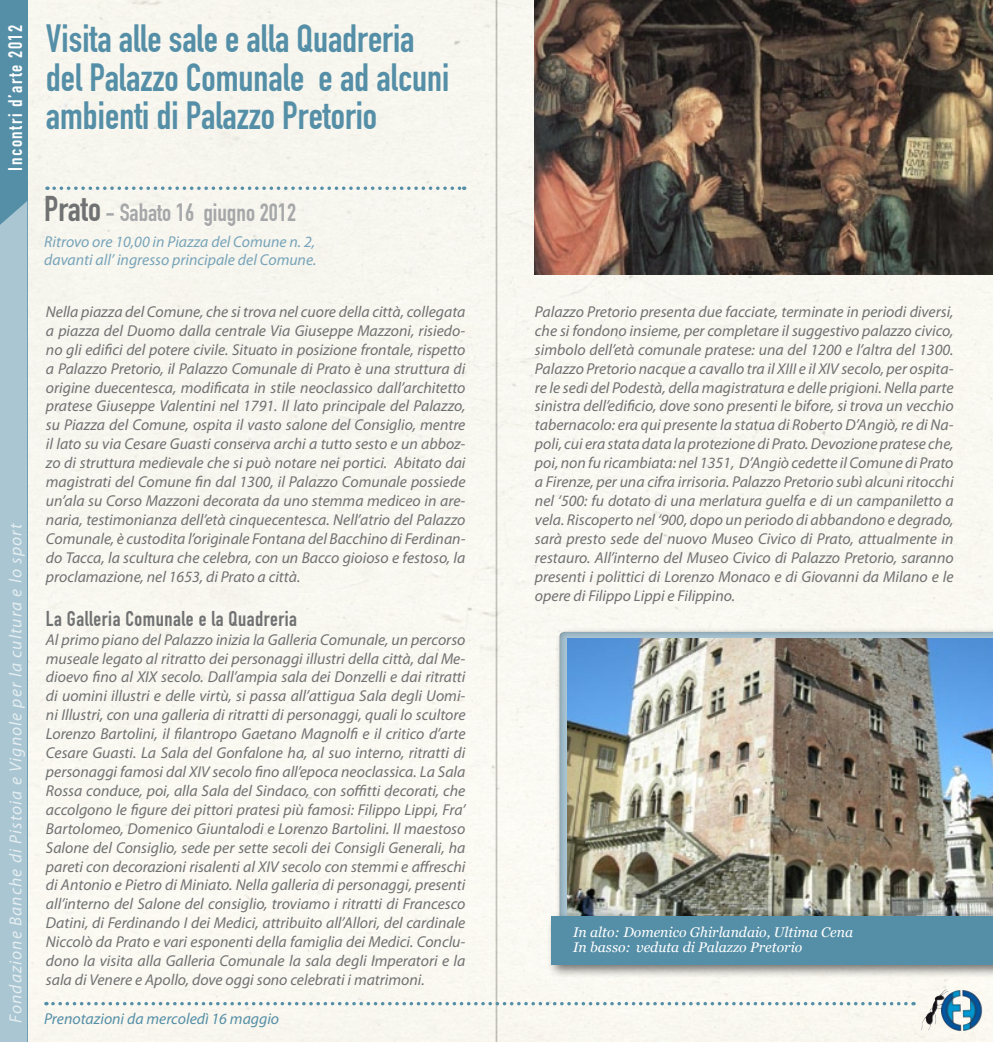
<style>
.page{position:relative;width:993px;height:1042px;background:#fff}
.page>*{position:absolute;margin:0;border:0;box-sizing:border-box;transform-origin:0 0}
.t1{font:38.5px/38.5px "DIN Engschrift";color:#558fa7}
.t2{font:24.5px "DIN Engschrift";color:#a6a7a9}
.t3{font:21px "DIN Engschrift";letter-spacing:.025em;color:#707172}
.t4{font:19.25px "DIN Engschrift";letter-spacing:.08em;color:#fff}
.t5{font:italic 17.5px "Myriad Pro";letter-spacing:.06em;color:#fff}
.t6{font:italic 15.75px/18.9px "Myriad Pro";color:#707172;text-align:justify}
.t7{font:italic 15.75px/18.9px "Myriad Pro";color:#77a4b9}
.t8{font:italic 15.75px "Myriad Pro";color:#558fa7}
.t9{font:italic 14px/15.8px "Georgia";color:#fff}
.s1{font-size:35px;color:#707172}
</style>
<div class="page">
<div style="left:28px;top:0;width:964px;height:1042px;background:#f8f7f0"></div>
<div style="left:0;top:0;width:28px;height:1042px;background:#558fa7"></div>
<svg style="left:54px;top:186px;width:410px;height:4px"></svg>
<img style="left:535px;top:0;width:457px;height:274px">
<div style="left:556px;top:629px;width:436px;height:301px;background:#000;opacity:.39"></div>
<svg style="left:53px;top:1002px;width:860px;height:3px"></svg>
<svg style="left:934px;top:989px;width:12px;height:11px"></svg>
<div style="left:0;top:201px;width:27px;height:841px;background:#a9c6d2"></div>
<img style="left:567px;top:638px;width:425px;height:274px">
<div style="left:546px;top:912px;width:446px;height:67px;background:#000;opacity:.56"></div>
<div style="left:551px;top:916px;width:441px;height:48px;background:#558fa7"></div>
<p class="t4" style="left:4px;top:170px;width:147px;rotate:-90deg">Incontri d’arte 2012</p>
<p class="t5" style="left:5px;top:1023px;width:501px;rotate:-90deg">Fondazione Banche di Pistoia e Vignole per la cultura e lo sport</p>
<h1 class="t1" style="left:46px;top:20px;width:405px">Visita alle sale e alla Quadreria del Palazzo Comunale e ad alcuni ambienti di Palazzo Pretorio</h1>
<h2 class="t2" style="left:44px;top:198px;width:253px"><span class="s1">Prato</span> - Sabato 16 giugno 2012</h2>
<p class="t7" style="left:44px;top:231px;width:273px">Ritrovo ore 10,00 in Piazza del Comune n. 2, davanti all’ ingresso principale del Comune.</p>
<p class="t6" style="left:46px;top:302px;width:421px">Nella piazza del Comune, che si trova nel cuore della città, collegata a piazza del Duomo dalla centrale Via Giuseppe Mazzoni, risiedo&shy;no gli edifici del potere civile. Situato in posizione frontale, rispetto a Palazzo Pretorio, il Palazzo Comunale di Prato è una struttura di origine duecentesca, modificata in stile neoclassico dall’architetto pratese Giuseppe Valentini nel 1791. Il lato principale del Palazzo, su Piazza del Comune, ospita il vasto salone del Consiglio, mentre il lato su via Cesare Guasti conserva archi a tutto sesto e un abboz&shy;zo di struttura medievale che si può notare nei portici. Abitato dai magistrati del Comune fin dal 1300, il Palazzo Comunale possiede un’ala su Corso Mazzoni decorata da uno stemma mediceo in are&shy;naria, testimonianza dell’età cinquecentesca. Nell’atrio del Palazzo Comunale, è custodita l’originale Fontana del Bacchino di Ferdinan&shy;do Tacca, la scultura che celebra, con un Bacco gioioso e festoso, la proclamazione, nel 1653, di Prato a città.</p>
<h3 class="t3" style="left:46px;top:606px;width:252px">La Galleria Comunale e la Quadreria</h3>
<p class="t6" style="left:46px;top:630px;width:421px">Al primo piano del Palazzo inizia la Galleria Comunale, un percorso museale legato al ritratto dei personaggi illustri della città, dal Me&shy;dioevo fino al XIX secolo. Dall’ampia sala dei Donzelli e dai ritratti di uomini illustri e delle virtù, si passa all’attigua Sala degli Uomi&shy;ni Illustri, con una galleria di ritratti di personaggi, quali lo scultore Lorenzo Bartolini, il filantropo Gaetano Magnolfi e il critico d’arte Cesare Guasti. La Sala del Gonfalone ha, al suo interno, ritratti di personaggi famosi dal XIV secolo fino all’epoca neoclassica. La Sala Rossa conduce, poi, alla Sala del Sindaco, con soffitti decorati, che accolgono le figure dei pittori pratesi più famosi: Filippo Lippi, Fra’ Bartolomeo, Domenico Giuntalodi e Lorenzo Bartolini. Il maestoso Salone del Consiglio, sede per sette secoli dei Consigli Generali, ha pareti con decorazioni risalenti al XIV secolo con stemmi e affreschi di Antonio e Pietro di Miniato. Nella galleria di personaggi, presenti all’interno del Salone del consiglio, troviamo i ritratti di Francesco Datini, di Ferdinando I dei Medici, attribuito all’Allori, del cardinale Niccolò da Prato e vari esponenti della famiglia dei Medici. Conclu&shy;dono la visita alla Galleria Comunale la sala degli Imperatori e la sala di Venere e Apollo, dove oggi sono celebrati i matrimoni.</p>
<p class="t8" style="left:44px;top:1009px;width:236px">Prenotazioni da mercoledì 16 maggio</p>
<p class="t6" style="left:535px;top:302px;width:420px">Palazzo Pretorio presenta due facciate, terminate in periodi diversi, che si fondono insieme, per completare il suggestivo palazzo civico, simbolo dell’età comunale pratese: una del 1200 e l’altra del 1300.<br>Palazzo Pretorio nacque a cavallo tra il XIII e il XIV secolo, per ospita&shy;re le sedi del Podestà, della magistratura e delle prigioni. Nella parte sinistra dell’edificio, dove sono presenti le bifore, si trova un vecchio tabernacolo: era qui presente la statua di Roberto D’Angiò, re di Na&shy;poli, cui era stata data la protezione di Prato. Devozione pratese che, poi, non fu ricambiata: nel 1351, D’Angiò cedette il Comune di Prato a Firenze, per una cifra irrisoria. Palazzo Pretorio subì alcuni ritocchi nel ‘500: fu dotato di una merlatura guelfa e di un campaniletto a vela. Riscoperto nel ‘900, dopo un periodo di abbandono e degrado, sarà presto sede del nuovo Museo Civico di Prato, attualmente in restauro. All’interno del Museo Civico di Palazzo Pretorio, saranno presenti i polittici di Lorenzo Monaco e di Giovanni da Milano e le opere di Filippo Lippi e Filippino.</p>
<p class="t9" style="left:573px;top:924px;width:281px">In alto: Domenico Ghirlandaio, Ultima Cena<br>In basso: veduta di Palazzo Pretorio</p>
</div>
